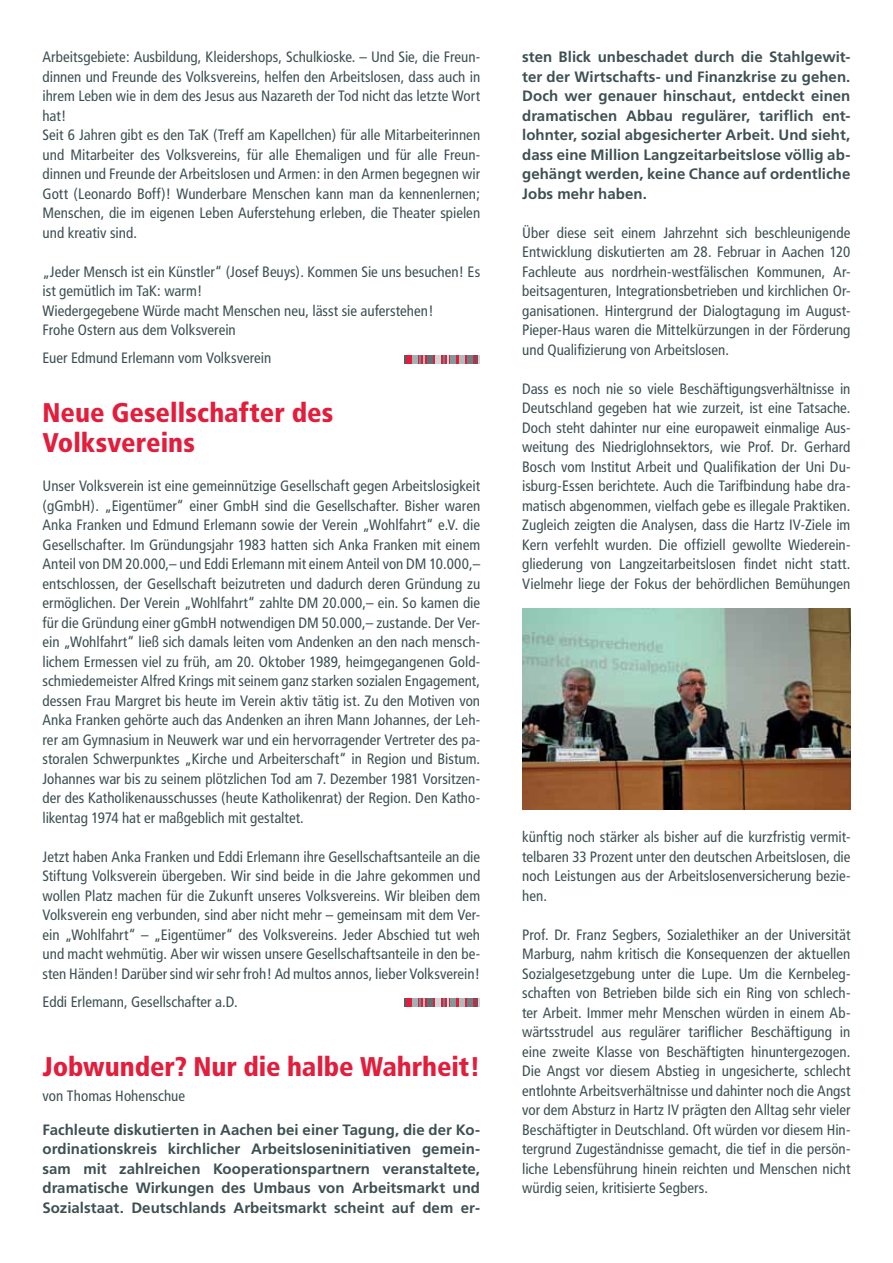
<style>
.page{position:relative;width:893px;height:1263px;background:#fff}
.page>*{position:absolute;margin:0;border:0;box-sizing:border-box;transform-origin:0 0}
.t1{font:900 condensed 27px/30.3px "Frutiger";color:#e31d3c}
.t2{font:condensed 15px/19.5px "Frutiger";color:#3e5052;text-align:justify}
.t3{font:700 15px/19.5px "Frutiger";color:#3e5052;text-align:justify}
</style>
<div class="page">
<svg style="left:406px;top:355px;width:69px;height:8px"></svg>
<svg style="left:475px;top:355px;width:5px;height:8px"></svg>
<div style="left:467px;top:355px;width:6px;height:8px;background:#6e8082"></div>
<div style="left:460px;top:355px;width:5px;height:8px;background:#aebbbb"></div>
<div style="left:451px;top:355px;width:5px;height:8px;background:#88989a"></div>
<svg style="left:443px;top:355px;width:8px;height:8px"></svg>
<div style="left:436px;top:355px;width:5px;height:8px;background:#cdd5d6"></div>
<div style="left:427px;top:355px;width:5px;height:8px;background:#5f7173"></div>
<svg style="left:419px;top:355px;width:8px;height:8px"></svg>
<div style="left:412px;top:355px;width:5px;height:8px;background:#a4b2b4"></div>
<svg style="left:404px;top:355px;width:2px;height:8px"></svg>
<svg style="left:406px;top:998px;width:69px;height:9px"></svg>
<svg style="left:475px;top:998px;width:5px;height:9px"></svg>
<div style="left:467px;top:998px;width:6px;height:9px;background:#6e8082"></div>
<div style="left:460px;top:998px;width:5px;height:9px;background:#aebbbb"></div>
<div style="left:451px;top:998px;width:5px;height:9px;background:#88989a"></div>
<svg style="left:443px;top:998px;width:8px;height:9px"></svg>
<div style="left:436px;top:998px;width:5px;height:9px;background:#cdd5d6"></div>
<div style="left:427px;top:998px;width:5px;height:9px;background:#5f7173"></div>
<svg style="left:419px;top:998px;width:8px;height:9px"></svg>
<div style="left:412px;top:998px;width:5px;height:9px;background:#a4b2b4"></div>
<svg style="left:404px;top:998px;width:2px;height:9px"></svg>
<img style="left:522px;top:608px;width:328px;height:202px">
<p class="t2" style="left:43px;top:47px;width:439px;text-align:left">Arbeitsgebiete: Ausbildung, Kleidershops, Schulkioske. – Und Sie, die Freun&shy;dinnen und Freunde des Volksvereins, helfen den Arbeitslosen, dass auch in ihrem Leben wie in dem des Jesus aus Nazareth der Tod nicht das letzte Wort hat!<br>Seit 6 Jahren gibt es den TaK (Treff am Kapellchen) für alle Mitarbeiterinnen und Mitarbeiter des Volksvereins, für alle Ehemaligen und für alle Freun&shy;dinnen und Freunde der Arbeitslosen und Armen: in den Armen begegnen wir Gott (Leonardo Boff)! Wunderbare Menschen kann man da kennenlernen; Menschen, die im eigenen Leben Auferstehung erleben, die Theater spielen und kreativ sind.</p>
<p class="t2" style="left:43px;top:262px;width:439px;text-align:left">„Jeder Mensch ist ein Künstler“ (Josef Beuys). Kommen Sie uns besuchen! Es ist gemütlich im TaK: warm!<br>Wiedergegebene Würde macht Menschen neu, lässt sie auferstehen!<br>Frohe Ostern aus dem Volksverein</p>
<p class="t2" style="left:43px;top:348px;width:230px">Euer Edmund Erlemann vom Volksverein</p>
<h1 class="t1" style="left:43px;top:397px;width:292px">Neue Gesellschafter des<br>Volksvereins</h1>
<p class="t2" style="left:43px;top:476px;width:439px">Unser Volksverein ist eine gemeinnützige Gesellschaft gegen Arbeitslosigkeit (gGmbH). „Eigentümer“ einer GmbH sind die Gesellschafter. Bisher waren Anka Franken und Edmund Erlemann sowie der Verein „Wohlfahrt“ e.V. die Gesellschafter. Im Gründungsjahr 1983 hatten sich Anka Franken mit einem Anteil von DM 20.000,– und Eddi Erlemann mit einem Anteil von DM 10.000,– entschlossen, der Gesellschaft beizutreten und dadurch deren Gründung zu ermöglichen. Der Verein „Wohlfahrt“ zahlte DM 20.000,– ein. So kamen die für die Gründung einer gGmbH notwendigen DM 50.000,– zustande. Der Ver&shy;ein „Wohlfahrt“ ließ sich damals leiten vom Andenken an den nach mensch&shy;lichem Ermessen viel zu früh, am 20. Oktober 1989, heimgegangenen Gold&shy;schmiedemeister Alfred Krings mit seinem ganz starken sozialen Engagement, dessen Frau Margret bis heute im Verein aktiv tätig ist. Zu den Motiven von Anka Franken gehörte auch das Andenken an ihren Mann Johannes, der Leh&shy;rer am Gymnasium in Neuwerk war und ein hervorragender Vertreter des pa&shy;storalen Schwerpunktes „Kirche und Arbeiterschaft“ in Region und Bistum.<br>Johannes war bis zu seinem plötzlichen Tod am 7. Dezember 1981 Vorsitzen&shy;der des Katholikenausschusses (heute Katholikenrat) der Region. Den Katho&shy;likentag 1974 hat er maßgeblich mit gestaltet.</p>
<p class="t2" style="left:43px;top:847px;width:439px">Jetzt haben Anka Franken und Eddi Erlemann ihre Gesellschaftsanteile an die Stiftung Volksverein übergeben. Wir sind beide in die Jahre gekommen und wollen Platz machen für die Zukunft unseres Volksvereins. Wir bleiben dem Volksverein eng verbunden, sind aber nicht mehr – gemeinsam mit dem Ver&shy;ein „Wohlfahrt“ – „Eigentümer“ des Volksvereins. Jeder Abschied tut weh und macht wehmütig. Aber wir wissen unsere Gesellschaftsanteile in den be&shy;sten Händen! Darüber sind wir sehr froh! Ad multos annos, lieber Volksverein!</p>
<p class="t2" style="left:43px;top:992px;width:197px">Eddi Erlemann, Gesellschafter a.D.</p>
<h1 class="t1" style="left:43px;top:1052px;width:439px">Jobwunder? Nur die halbe Wahrheit!</h1>
<p class="t2" style="left:43px;top:1086px;width:144px">von Thomas Hohenschue</p>
<p class="t3" style="left:43px;top:1120px;width:439px">Fachleute diskutierten in Aachen bei einer Tagung, die der Ko&shy;ordinationskreis kirchlicher Arbeitsloseninitiativen gemein&shy;sam mit zahlreichen Kooperationspartnern veranstaltete, dramatische Wirkungen des Umbaus von Arbeitsmarkt und Sozialstaat. Deutschlands Arbeitsmarkt scheint auf dem er-</p>
<p class="t3" style="left:522px;top:47px;width:330px">sten Blick unbeschadet durch die Stahlgewit&shy;ter der Wirtschafts- und Finanzkrise zu gehen.<br>Doch wer genauer hinschaut, entdeckt einen dramatischen Abbau regulärer, tariflich ent&shy;lohnter, sozial abgesicherter Arbeit. Und sieht, dass eine Million Langzeitarbeitslose völlig ab&shy;gehängt werden, keine Chance auf ordentliche Jobs mehr haben.</p>
<p class="t2" style="left:522px;top:223px;width:330px">Über diese seit einem Jahrzehnt sich beschleunigende Entwicklung diskutierten am 28. Februar in Aachen 120<br>Fachleute aus nordrhein-westfälischen Kommunen, Ar&shy;beitsagenturen, Integrationsbetrieben und kirchlichen Or&shy;ganisationen. Hintergrund der Dialogtagung im August-Pieper-Haus waren die Mittelkürzungen in der Förderung und Qualifizierung von Arbeitslosen.</p>
<p class="t2" style="left:522px;top:379px;width:330px">Dass es noch nie so viele Beschäftigungsverhältnisse in Deutschland gegeben hat wie zurzeit, ist eine Tatsache.<br>Doch steht dahinter nur eine europaweit einmalige Aus&shy;weitung des Niedriglohnsektors, wie Prof. Dr. Gerhard Bosch vom Institut Arbeit und Qualifikation der Uni Du&shy;isburg-Essen berichtete. Auch die Tarifbindung habe dra&shy;matisch abgenommen, vielfach gebe es illegale Praktiken.<br>Zugleich zeigten die Analysen, dass die Hartz IV-Ziele im Kern verfehlt wurden. Die offiziell gewollte Wiederein&shy;gliederung von Langzeitarbeitslosen findet nicht statt.<br>Vielmehr liege der Fokus der behördlichen Bemühungen</p>
<p class="t2" style="left:522px;top:827px;width:330px">künftig noch stärker als bisher auf die kurzfristig vermit&shy;telbaren 33 Prozent unter den deutschen Arbeitslosen, die noch Leistungen aus der Arbeitslosenversicherung bezie&shy;hen.</p>
<p class="t2" style="left:522px;top:925px;width:330px">Prof. Dr. Franz Segbers, Sozialethiker an der Universität Marburg, nahm kritisch die Konsequenzen der aktuellen Sozialgesetzgebung unter die Lupe. Um die Kernbeleg&shy;schaften von Betrieben bilde sich ein Ring von schlech&shy;ter Arbeit. Immer mehr Menschen würden in einem Ab&shy;wärtsstrudel aus regulärer tariflicher Beschäftigung in eine zweite Klasse von Beschäftigten hinuntergezogen.<br>Die Angst vor diesem Abstieg in ungesicherte, schlecht entlohnte Arbeitsverhältnisse und dahinter noch die Angst vor dem Absturz in Hartz IV prägten den Alltag sehr vieler Beschäftigter in Deutschland. Oft würden vor diesem Hin&shy;tergrund Zugeständnisse gemacht, die tief in die persön&shy;liche Lebensführung hinein reichten und Menschen nicht würdig seien, kritisierte Segbers.</p>
</div>
